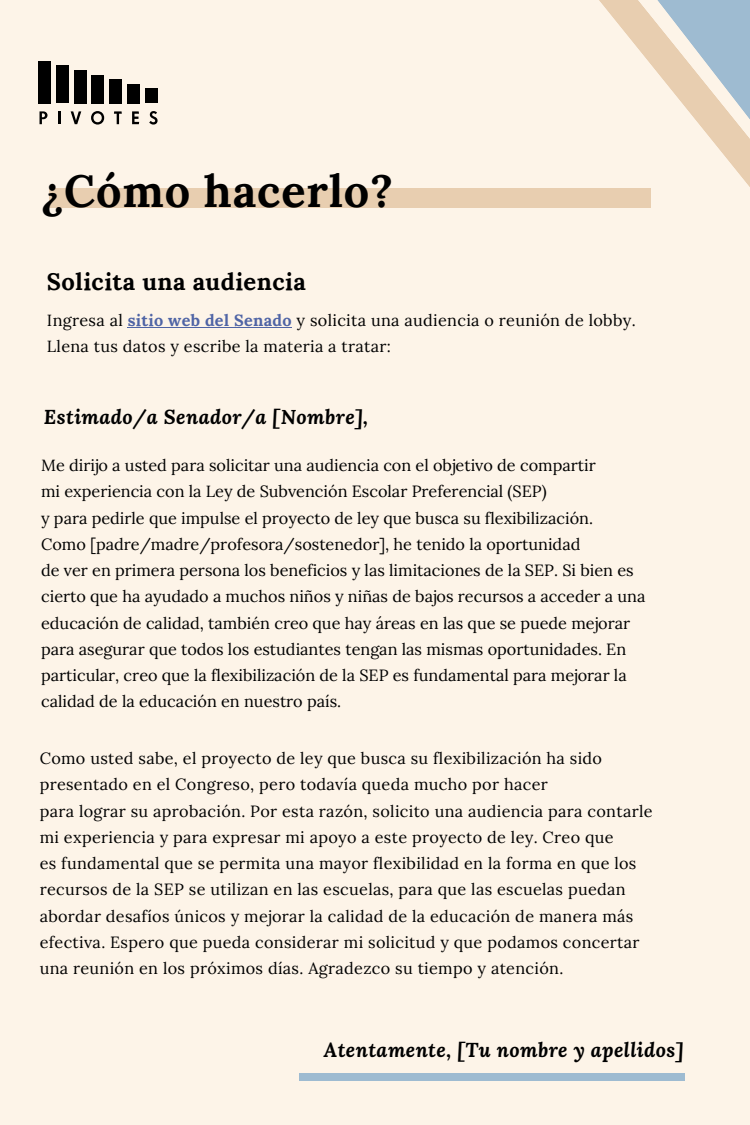
<style>
.page{position:relative;width:750px;height:1125px;background:#fdf4e8}
.page>*{position:absolute;margin:0;border:0;box-sizing:border-box;transform-origin:0 0}
.t1{font:700 45px "Lora";letter-spacing:.02em;color:#000}
.t2{font:700 23.75px "Lora";letter-spacing:.02em;color:#000}
.t3{font:italic 700 20px "Lora";letter-spacing:.02em;color:#000}
.t4{font:16.25px/26.2px "Lora";letter-spacing:.02em;color:#000}
.t5{font:16.25px/26.2px "Lora";color:#000}
.s1{font-weight:700;color:#4f64a5}
</style>
<div class="page">
<svg style="left:599px;top:0;width:151px;height:187px"></svg>
<div style="left:49px;top:188px;width:602px;height:20px;background:#e8ceb0"></div>
<hr style="left:128px;top:327px;width:164px;height:1px;background:#4f64a5">
<svg style="left:40px;top:111px;width:8px;height:13px"></svg>
<svg style="left:58px;top:111px;width:2px;height:13px"></svg>
<svg style="left:71px;top:111px;width:10px;height:13px"></svg>
<svg style="left:91px;top:111px;width:13px;height:14px"></svg>
<svg style="left:114px;top:111px;width:8px;height:13px"></svg>
<svg style="left:132px;top:111px;width:7px;height:13px"></svg>
<svg style="left:149px;top:111px;width:9px;height:14px"></svg>
<div style="left:38px;top:61px;width:13px;height:42px;background:#000"></div>
<div style="left:56px;top:66px;width:13px;height:37px;background:#000"></div>
<div style="left:74px;top:70px;width:12px;height:33px;background:#000"></div>
<div style="left:91px;top:75px;width:13px;height:28px;background:#000"></div>
<div style="left:109px;top:79px;width:13px;height:24px;background:#000"></div>
<div style="left:127px;top:84px;width:13px;height:19px;background:#000"></div>
<div style="left:145px;top:88px;width:13px;height:15px;background:#000"></div>
<div style="left:299px;top:1073px;width:385px;height:7px;background:#9ebbd1"></div>
<p class="t1" style="left:41px;top:162px;width:353px">¿Cómo hacerlo?</p>
<p class="t2" style="left:47px;top:266px;width:260px">Solicita una audiencia</p>
<p class="t4" style="left:47px;top:307px;width:590px">Ingresa al <span class="s1">sitio web del Senado</span> y solicita una audiencia o reunión de lobby.<br>Llena tus datos y escribe la materia a tratar:</p>
<p class="t3" style="left:44px;top:403px;width:326px">Estimado/a Senador/a [Nombre],</p>
<p class="t5" style="left:41px;top:452px;width:556px">Me dirijo a usted para solicitar una audiencia con el objetivo de compartir</p>
<p class="t5" style="left:41px;top:478px;width:507px">mi experiencia con la Ley de Subvención Escolar Preferencial (SEP)</p>
<p class="t5" style="left:41px;top:505px;width:553px">y para pedirle que impulse el proyecto de ley que busca su flexibilización.</p>
<p class="t5" style="left:41px;top:531px;width:541px">Como [padre/madre/profesora/sostenedor], he tenido la oportunidad</p>
<p class="t5" style="left:41px;top:557px;width:606px">de ver en primera persona los beneficios y las limitaciones de la SEP. Si bien es cierto que ha ayudado a muchos niños y niñas de bajos recursos a acceder a una educación de calidad, también creo que hay áreas en las que se puede mejorar para asegurar que todos los estudiantes tengan las mismas oportunidades. En particular, creo que la flexibilización de la SEP es fundamental para mejorar la calidad de la educación en nuestro país.</p>
<p class="t4" style="left:40px;top:745px;width:564px">Como usted sabe, el proyecto de ley que busca su flexibilización ha sido presentado en el Congreso, pero todavía queda mucho por hacer</p>
<p class="t4" style="left:40px;top:798px;width:614px">para lograr su aprobación. Por esta razón, solicito una audiencia para contarle mi experiencia y para expresar mi apoyo a este proyecto de ley. Creo que</p>
<p class="t4" style="left:40px;top:850px;width:601px">es fundamental que se permita una mayor flexibilidad en la forma en que los recursos de la SEP se utilizan en las escuelas, para que las escuelas puedan abordar desafíos únicos y mejorar la calidad de la educación de manera más efectiva. Espero que pueda considerar mi solicitud y que podamos concertar</p>
<p class="t4" style="left:40px;top:955px;width:525px">una reunión en los próximos días. Agradezco su tiempo y atención.</p>
<p class="t3" style="left:324px;top:1036px;width:361px">Atentamente, [Tu nombre y apellidos]</p>
</div>
